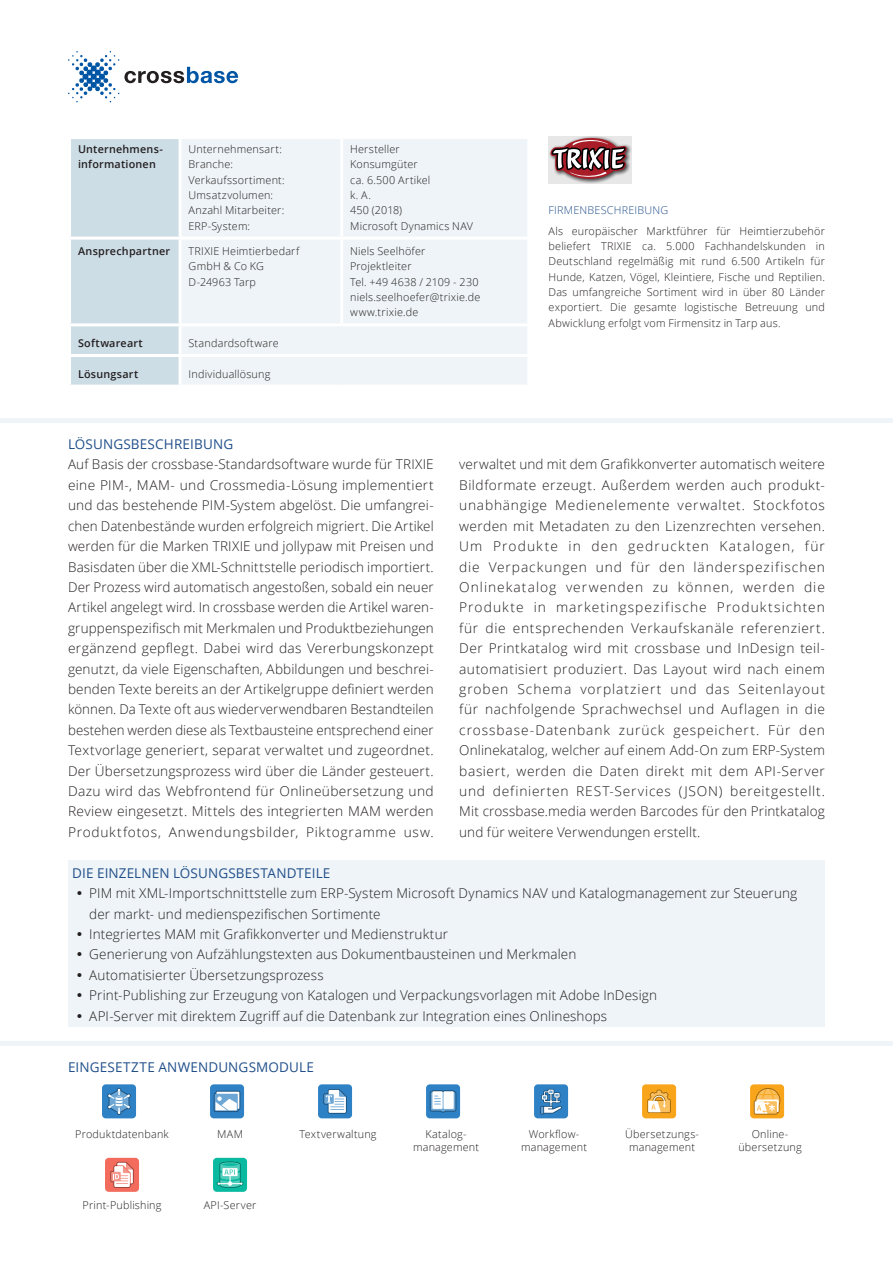
<style>
.page{position:relative;width:893px;height:1263px;background:#fff}
.page>*{position:absolute;margin:0;border:0;box-sizing:border-box;transform-origin:0 0}
.t1{font:300 13.5px/20.4px "Open Sans";letter-spacing:.01em;color:#231f20;text-align:justify}
.t2{font:13.5px "Open Sans";letter-spacing:.01em;color:#22508b}
.t3{font:300 10.8px/15.3px "Open Sans";letter-spacing:.02em;color:#231f20}
.t4{font:600 10.8px/15.3px "Open Sans";letter-spacing:.02em;color:#231f20}
.t5{font:300 10.8px "Open Sans";letter-spacing:.02em;color:#22508b}
</style>
<div class="page">
<hr style="left:0;top:1041px;width:893px;height:4px;background:#eef4f7">
<div style="left:0;top:418px;width:893px;height:5px;background:#eef4f7"></div>
<svg style="left:68px;top:51px;width:170px;height:51px"></svg>
<svg style="left:549px;top:136px;width:83px;height:48px"></svg>
<svg style="left:550px;top:137px;width:77px;height:43px;background:#a27a7d"></svg>
<div style="left:71px;top:139px;width:108px;height:246px;background:#cddde6"></div>
<div style="left:182px;top:139px;width:345px;height:246px;background:#eef4f7"></div>
<hr style="left:68px;top:323px;width:112px;height:3px;background:#fff">
<hr style="left:68px;top:354px;width:112px;height:3px;background:#fff">
<hr style="left:68px;top:237px;width:112px;height:3px;background:#fff">
<hr style="left:180px;top:237px;width:162px;height:3px;background:#fff">
<hr style="left:342px;top:237px;width:188px;height:3px;background:#fff">
<hr style="left:340px;top:139px;width:3px;height:98px;background:#fff">
<hr style="left:340px;top:240px;width:3px;height:83px;background:#fff">
<hr style="left:180px;top:323px;width:162px;height:3px;background:#fff">
<hr style="left:342px;top:323px;width:188px;height:3px;background:#fff">
<hr style="left:180px;top:354px;width:162px;height:3px;background:#fff">
<hr style="left:342px;top:354px;width:188px;height:3px;background:#fff">
<div style="left:102px;top:1084px;width:34px;height:34px;background:#2e81c4;border-radius:4px"></div>
<svg style="left:107px;top:1088px;width:24px;height:27px"></svg>
<div style="left:210px;top:1084px;width:34px;height:34px;background:#2e81c4;border-radius:4px"></div>
<svg style="left:214px;top:1091px;width:26px;height:21px"></svg>
<div style="left:318px;top:1084px;width:34px;height:34px;background:#2e81c4;border-radius:4px"></div>
<svg style="left:323px;top:1089px;width:24px;height:25px"></svg>
<div style="left:426px;top:1084px;width:34px;height:34px;background:#2e81c4;border-radius:4px"></div>
<svg style="left:430px;top:1090px;width:26px;height:22px"></svg>
<div style="left:534px;top:1084px;width:34px;height:34px;background:#2e81c4;border-radius:4px"></div>
<svg style="left:540px;top:1089px;width:22px;height:25px"></svg>
<div style="left:642px;top:1084px;width:34px;height:34px;background:#f9a51b;border-radius:4px"></div>
<svg style="left:647px;top:1090px;width:24px;height:23px"></svg>
<div style="left:750px;top:1084px;width:34px;height:34px;background:#f9a51b;border-radius:4px"></div>
<svg style="left:754px;top:1088px;width:26px;height:26px"></svg>
<div style="left:105px;top:1158px;width:34px;height:34px;background:#f26b5c;border-radius:4px"></div>
<svg style="left:110px;top:1162px;width:24px;height:26px"></svg>
<div style="left:213px;top:1158px;width:34px;height:34px;background:#09b9a0;border-radius:4px"></div>
<svg style="left:217px;top:1161px;width:26px;height:27px"></svg>
<div style="left:68px;top:860px;width:757px;height:167px;background:#eef4f7"></div>
<p class="t4" style="left:78px;top:141px;width:86px">Unternehmens&shy;informationen</p>
<p class="t3" style="left:189px;top:141px;width:98px">Unternehmensart:<br>Branche:<br>Verkaufssortiment:<br>Umsatzvolumen:<br>Anzahl Mitarbeiter:<br>ERP-System:</p>
<p class="t3" style="left:350px;top:141px;width:124px">Hersteller<br>Konsumgüter<br>ca. 6.500 Artikel<br>k. A.<br>450 (2018)<br>Microsoft Dynamics NAV</p>
<p class="t4" style="left:78px;top:243px;width:94px">Ansprechpartner</p>
<p class="t3" style="left:189px;top:243px;width:112px">TRIXIE Heimtierbedarf<br>GmbH &amp; Co KG<br>D-24963 Tarp</p>
<p class="t3" style="left:350px;top:243px;width:132px">Niels Seelhöfer<br>Projektleiter<br>Tel. +49 4638 / 2109 - 230 niels.seelhoefer@trixie.de www.trixie.de</p>
<p class="t4" style="left:78px;top:335px;width:66px">Softwareart</p>
<p class="t3" style="left:189px;top:335px;width:92px">Standardsoftware</p>
<p class="t4" style="left:78px;top:366px;width:62px">Lösungsart</p>
<p class="t3" style="left:189px;top:366px;width:83px">Individuallösung</p>
<p class="t5" style="left:549px;top:203px;width:121px">FIRMENBESCHREIBUNG</p>
<p class="t3" style="left:549px;top:223px;width:278px;text-align:justify">Als europäischer Marktführer für Heimtierzubehör beliefert TRIXIE ca. 5.000 Fachhandelskunden in Deutschland regelmäßig mit rund 6.500 Artikeln für Hunde, Katzen, Vögel, Kleintiere, Fische und Reptilien.<br>Das umfangreiche Sortiment wird in über 80 Länder exportiert. Die gesamte logistische Betreuung und Abwicklung erfolgt vom Firmensitz in Tarp aus.</p>
<p class="t2" style="left:68px;top:435px;width:167px">LÖSUNGSBESCHREIBUNG</p>
<p class="t1" style="left:68px;top:454px;width:367px">Auf Basis der crossbase-Standardsoftware wurde für TRIXIE eine PIM-, MAM- und Crossmedia-Lösung implementiert und das bestehende PIM-System abgelöst. Die umfangrei&shy;chen Datenbestände wurden erfolgreich migriert. Die Artikel werden für die Marken TRIXIE und jollypaw mit Preisen und Basisdaten über die XML-Schnittstelle periodisch importiert.<br>Der Prozess wird automatisch angestoßen, sobald ein neuer Artikel angelegt wird. In crossbase werden die Artikel waren&shy;gruppenspezifisch mit Merkmalen und Produktbeziehungen ergänzend gepflegt. Dabei wird das Vererbungskonzept genutzt, da viele Eigenschaften, Abbildungen und beschrei&shy;benden Texte bereits an der Artikelgruppe definiert werden können. Da Texte oft aus wiederverwendbaren Bestandteilen bestehen werden diese als Textbausteine entsprechend einer Textvorlage generiert, separat verwaltet und zugeordnet.<br>Der Übersetzungsprozess wird über die Länder gesteuert.<br>Dazu wird das Webfrontend für Onlineübersetzung und Review eingesetzt. Mittels des integrierten MAM werden Produktfotos, Anwendungsbilder, Piktogramme usw.</p>
<p class="t1" style="left:459px;top:454px;width:367px">verwaltet und mit dem Grafikkonverter automatisch weitere Bildformate erzeugt. Außerdem werden auch produkt&shy;unabhängige Medienelemente verwaltet. Stockfotos werden mit Metadaten zu den Lizenzrechten versehen.<br>Um Produkte in den gedruckten Katalogen, für die Verpackungen und für den länderspezifischen Onlinekatalog verwenden zu können, werden die Produkte in marketingspezifische Produktsichten für die entsprechenden Verkaufskanäle referenziert.<br>Der Printkatalog wird mit crossbase und InDesign teil&shy;automatisiert produziert. Das Layout wird nach einem groben Schema vorplatziert und das Seitenlayout für nachfolgende Sprachwechsel und Auflagen in die crossbase-Datenbank zurück gespeichert. Für den Onlinekatalog, welcher auf einem Add-On zum ERP-System basiert, werden die Daten direkt mit dem API-Server und definierten REST-Services (JSON) bereitgestellt.<br>Mit crossbase.media werden Barcodes für den Printkatalog und für weitere Verwendungen erstellt.</p>
<p class="t2" style="left:72px;top:863px;width:260px">DIE EINZELNEN LÖSUNGSBESTANDTEILE</p>
<p class="t1" style="left:89px;top:883px;width:709px;text-align:left">PIM mit XML-Importschnittstelle zum ERP-System Microsoft Dynamics NAV und Katalogmanagement zur Steuerung der markt- und medienspezifischen Sortimente<br>Integriertes MAM mit Grafikkonverter und Medienstruktur<br>Generierung von Aufzählungstexten aus Dokumentbausteinen und Merkmalen<br>Automatisierter Übersetzungsprozess<br>Print-Publishing zur Erzeugung von Katalogen und Verpackungsvorlagen mit Adobe InDesign<br>API-Server mit direktem Zugriff auf die Datenbank zur Integration eines Onlineshops</p>
<p class="t2" style="left:68px;top:1057px;width:247px">EINGESETZTE ANWENDUNGSMODULE</p>
<p class="t3" style="left:75px;top:1126px;width:95px">Produktdatenbank</p>
<p class="t3" style="left:217px;top:1126px;width:27px">MAM</p>
<p class="t3" style="left:300px;top:1126px;width:79px">Textverwaltung</p>
<p class="t3" style="left:413px;top:1127px;width:68px;line-height:13.5px;text-align:center">Katalog&shy;management</p>
<p class="t3" style="left:521px;top:1127px;width:68px;line-height:13.5px;text-align:center">Workflow&shy;management</p>
<p class="t3" style="left:625px;top:1127px;width:75px;line-height:13.5px;text-align:center">Übersetzungs&shy;management</p>
<p class="t3" style="left:738px;top:1127px;width:65px;line-height:13.5px;text-align:center">Online&shy;übersetzung</p>
<p class="t3" style="left:83px;top:1197px;width:80px">Print-Publishing</p>
<p class="t3" style="left:204px;top:1197px;width:54px">API-Server</p>
</div>
